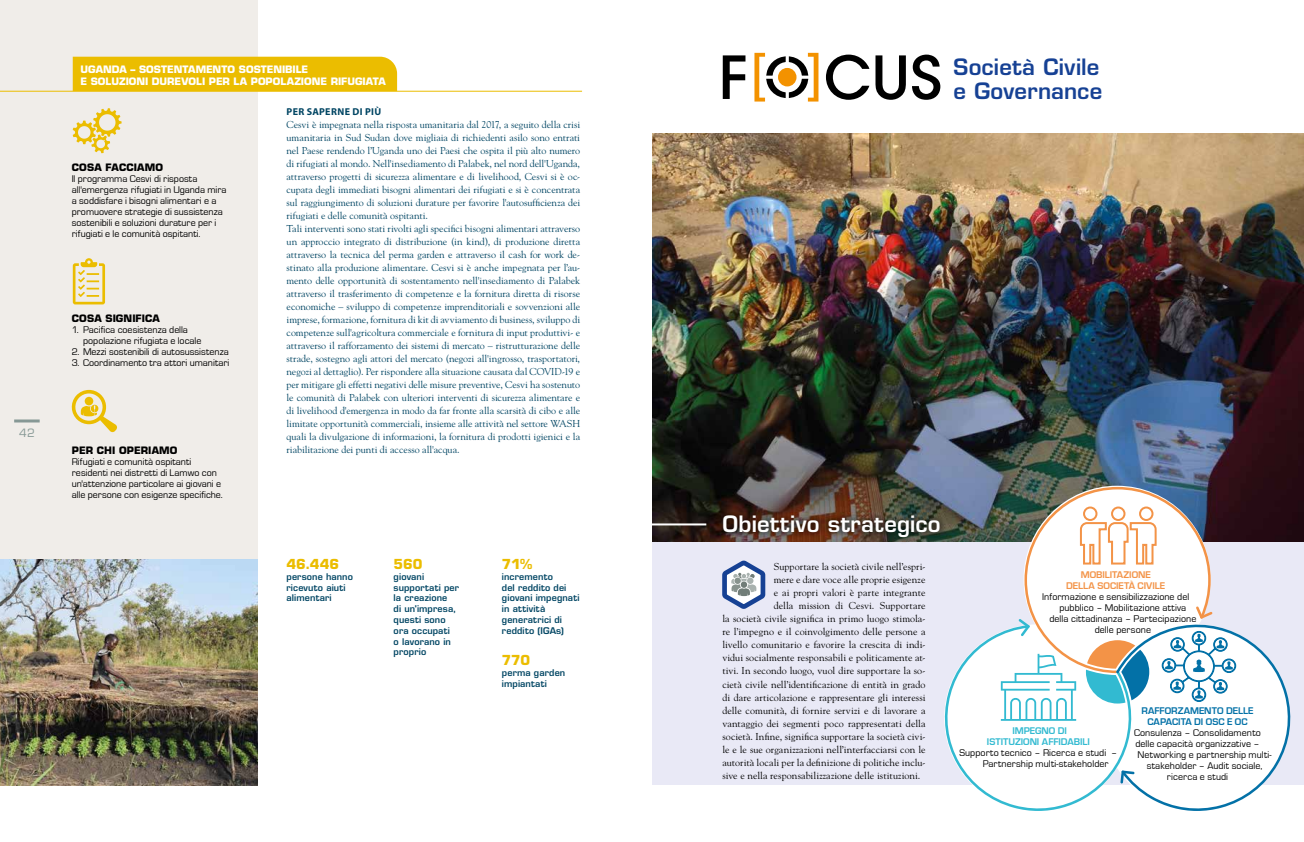
<style>
.page{position:relative;width:1304px;height:842px;background:#fff}
.page>*{position:absolute;margin:0;border:0;box-sizing:border-box;transform-origin:0 0}
.t1{font:600 22px/24px "Eurostile LT Std";letter-spacing:.01em;color:#164194}
.t2{font:600 22px "Eurostile LT Std";letter-spacing:.015em;color:#fff}
.t3{font:700 13.5px "Eurostile LT Std";letter-spacing:-.01em;color:#ebbd00}
.t4{font:11.2px "Eurostile LT Std";color:#869895}
.t5{font:10px/13px "Goudy Std";color:#004563}
.t6{font:10px/11px "Eurostile";letter-spacing:.005em;color:#000}
.t7{font:10px "Goudy Std";letter-spacing:.005em;color:#000}
.t8{font:700 10px/12px "Eurostile LT Std";color:#fff}
.t9{font:700 10px "Eurostile LT Std";letter-spacing:.01em;color:#000}
.t10{font:700 10px/11px "Eurostile";color:#0371a7;text-align:center}
.t11{font:700 10px/11px "Eurostile";color:#f39347;text-align:center}
.t12{font:700 10px/11px "Eurostile";letter-spacing:-.005em;color:#32bad1;text-align:center}
.t13{font:700 10px "Myriad Pro";letter-spacing:.035em;color:#004563}
.t14{font:600 9px/10.8px "Eurostile LT Std";letter-spacing:.015em;color:#004563}
</style>
<div class="page">
<div style="left:0;top:0;width:258px;height:785px;background:#f0ede9"></div>
<div style="left:73px;top:57px;width:324px;height:34px;background:#ebbd00"></div>
<hr style="left:0;top:91px;width:582px;height:1px;background:#ebbd00">
<svg style="left:73px;top:108px;width:49px;height:45px"></svg>
<svg style="left:73px;top:258px;width:32px;height:46px"></svg>
<svg style="left:71px;top:390px;width:46px;height:42px"></svg>
<img style="left:652px;top:133px;width:652px;height:409px">
<div style="left:652px;top:542px;width:652px;height:242px;background:#e9e9f6"></div>
<img style="left:717px;top:510px;width:218px;height:32px">
<hr style="left:623px;top:523px;width:83px;height:2px;background:#fff">
<svg style="left:672px;top:309px;width:4px;height:5px"></svg>
<svg style="left:722px;top:561px;width:43px;height:48px"></svg>
<svg style="left:935px;top:487px;width:358px;height:324px"></svg>
<svg style="left:723px;top:55px;width:22px;height:44px"></svg>
<svg style="left:754px;top:53px;width:64px;height:49px"></svg>
<svg style="left:826px;top:55px;width:114px;height:45px"></svg>
<hr style="left:14px;top:419px;width:26px;height:3px;background:#869895">
<img style="left:0;top:560px;width:258px;height:225px">
<p class="t4" style="left:19px;top:427px;width:17px">42</p>
<p class="t8" style="left:80px;top:63px;width:307px">UGANDA – SOSTENTAMENTO SOSTENIBILE<br>E SOLUZIONI DUREVOLI PER LA POPOLAZIONE RIFUGIATA</p>
<p class="t13" style="left:287px;top:105px;width:96px">PER SAPERNE DI PIÙ</p>
<p class="t5" style="left:287px;top:117px;width:295px">Cesvi è impegnata nella risposta umanitaria dal 2017, a seguito della crisi umanitaria in Sud Sudan dove migliaia di richiedenti asilo sono entrati nel Paese rendendo l’Uganda uno dei Paesi che ospita il più alto numero di rifugiati al mondo. Nell'insediamento di Palabek, nel nord dell'Uganda, attraverso progetti di sicurezza alimentare e di livelihood, Cesvi si è oc&shy;cupata degli immediati bisogni alimentari dei rifugiati e si è concentrata sul raggiungimento di soluzioni durature per favorire l'autosufficienza dei rifugiati e delle comunità ospitanti.<br>Tali interventi sono stati rivolti agli specifici bisogni alimentari attraverso un approccio integrato di distribuzione (in kind), di produzione diretta attraverso la tecnica del perma garden e attraverso il cash for work de&shy;stinato alla produzione alimentare. Cesvi si è anche impegnata per l’au&shy;mento delle opportunità di sostentamento nell'insediamento di Palabek attraverso il trasferimento di competenze e la fornitura diretta di risorse economiche – sviluppo di competenze imprenditoriali e sovvenzioni alle imprese, formazione, fornitura di kit di avviamento di business, sviluppo di competenze sull'agricoltura commerciale e fornitura di input produttivi- e attraverso il rafforzamento dei sistemi di mercato – ristrutturazione delle strade, sostegno agli attori del mercato (negozi all'ingrosso, trasportatori, negozi al dettaglio). Per rispondere alla situazione causata dal COVID-19 e per mitigare gli effetti negativi delle misure preventive, Cesvi ha sostenuto le comunità di Palabek con ulteriori interventi di sicurezza alimentare e di livelihood d'emergenza in modo da far fronte alla scarsità di cibo e alle limitate opportunità commerciali, insieme alle attività nel settore WASH quali la divulgazione di informazioni, la fornitura di prodotti igienici e la riabilitazione dei punti di accesso all'acqua.</p>
<p class="t9" style="left:72px;top:161px;width:93px">COSA FACCIAMO</p>
<p class="t6" style="left:72px;top:173px;width:156px">Il programma Cesvi di risposta all'emergenza rifugiati in Uganda mira a soddisfare i bisogni alimentari e a promuovere strategie di sussistenza sostenibili e soluzioni durature per i rifugiati e le comunità ospitanti.</p>
<p class="t9" style="left:72px;top:312px;width:90px">COSA SIGNIFICA</p>
<p class="t6" style="left:83px;top:325px;width:120px;text-indent:-11px">1. Pacifica coesistenza della popolazione rifugiata e locale</p>
<p class="t6" style="left:72px;top:347px;width:159px">2. Mezzi sostenibili di autosussistenza</p>
<p class="t6" style="left:72px;top:358px;width:159px">3. Coordinamento tra attori umanitari</p>
<p class="t9" style="left:72px;top:444px;width:107px">PER CHI OPERIAMO</p>
<p class="t6" style="left:72px;top:456px;width:152px">Rifugiati e comunità ospitanti residenti nei distretti di Lamwo con un'attenzione particolare ai giovani e alle persone con esigenze specifiche.</p>
<h2 class="t3" style="left:287px;top:556px;width:54px">46.446</h2>
<p class="t14" style="left:287px;top:571px;width:68px">persone hanno ricevuto aiuti alimentari</p>
<h2 class="t3" style="left:394px;top:556px;width:30px">560</h2>
<p class="t14" style="left:394px;top:571px;width:67px">giovani supportati per la creazione<br>di un'impresa, questi sono ora occupati<br>o lavorano in proprio</p>
<h2 class="t3" style="left:502px;top:556px;width:32px">71%</h2>
<p class="t14" style="left:502px;top:571px;width:79px">incremento<br>del reddito dei giovani impegnati in attività generatrici di reddito (IGAs)</p>
<h2 class="t3" style="left:502px;top:652px;width:30px">770</h2>
<p class="t14" style="left:502px;top:667px;width:65px">perma garden impiantati</p>
<h1 class="t1" style="left:954px;top:55px;width:150px">Società Civile e Governance</h1>
<h1 class="t2" style="left:723px;top:511px;width:220px">Obiettivo strategico</h1>
<p class="t7" style="left:774px;top:561px;width:153px">Supportare la società civile nell’espri-</p>
<p class="t7" style="left:774px;top:574px;width:153px">mere e dare voce alle proprie esigenze</p>
<p class="t7" style="left:774px;top:587px;width:153px">e ai propri valori è parte integrante</p>
<p class="t7" style="left:774px;top:600px;width:153px">della mission di Cesvi. Supportare</p>
<p class="t7" style="left:722px;top:613px;width:205px">la società civile significa in primo luogo stimola-</p>
<p class="t7" style="left:722px;top:626px;width:205px">re l’impegno e il coinvolgimento delle persone a</p>
<p class="t7" style="left:722px;top:639px;width:205px">livello comunitario e favorire la crescita di indi-</p>
<p class="t7" style="left:722px;top:652px;width:205px">vidui socialmente responsabili e politicamente at-</p>
<p class="t7" style="left:722px;top:665px;width:205px">tivi. In secondo luogo, vuol dire supportare la so-</p>
<p class="t7" style="left:722px;top:678px;width:205px">cietà civile nell’identificazione di entità in grado</p>
<p class="t7" style="left:722px;top:691px;width:205px">di dare articolazione e rappresentare gli interessi</p>
<p class="t7" style="left:722px;top:704px;width:205px">delle comunità, di fornire servizi e di lavorare a</p>
<p class="t7" style="left:722px;top:717px;width:205px">vantaggio dei segmenti poco rappresentati della</p>
<p class="t7" style="left:722px;top:730px;width:205px">società. Infine, significa supportare la società civi-</p>
<p class="t7" style="left:722px;top:743px;width:205px">le e le sue organizzazioni nell’interfacciarsi con le</p>
<p class="t7" style="left:722px;top:756px;width:205px">autorità locali per la definizione di politiche inclu-</p>
<p class="t7" style="left:722px;top:769px;width:199px">sive e nella responsabilizzazione delle istituzioni.</p>
<p class="t11" style="left:1066px;top:569px;width:101px">MOBILITAZIONE<br>DELLA SOCIETÀ CIVILE</p>
<p class="t6" style="left:1042px;top:591px;width:149px">Informazione e sensibilizzazione del</p>
<p class="t6" style="left:1059px;top:602px;width:129px">pubblico – Mobilitazione attiva</p>
<p class="t6" style="left:1049px;top:613px;width:149px">della cittadinanza – Partecipazione</p>
<p class="t6" style="left:1095px;top:624px;width:58px">delle persone</p>
<p class="t12" style="left:987px;top:725px;width:105px">IMPEGNO DI<br>ISTITUZIONI AFFIDABILI</p>
<p class="t6" style="left:983px;top:748px;width:136px;text-indent:-23px">Supporto tecnico – Ricerca e studi –<br>Partnership multi-stakeholder</p>
<p class="t10" style="left:1141px;top:705px;width:114px">RAFFORZAMENTO DELLE<br>CAPACITA DI OSC E OC</p>
<p class="t6" style="left:1134px;top:727px;width:128px">Consulenza – Consolidamento</p>
<p class="t6" style="left:1135px;top:738px;width:126px">delle capacità organizzative –</p>
<p class="t6" style="left:1137px;top:749px;width:136px">Networking e partnership multi-</p>
<p class="t6" style="left:1147px;top:760px;width:117px">stakeholder – Audit sociale,</p>
<p class="t6" style="left:1167px;top:771px;width:63px">ricerca e studi</p>
</div>
